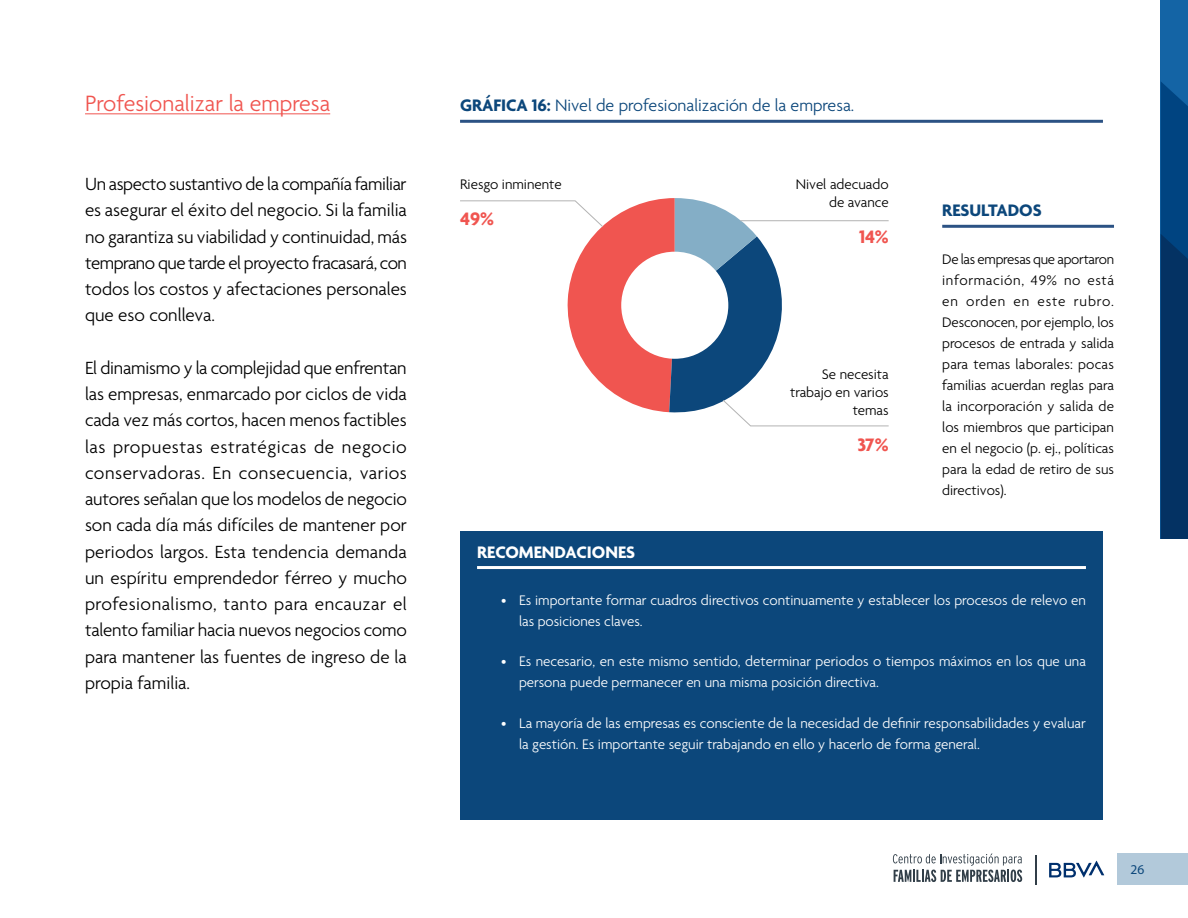
<style>
.page{position:relative;width:1188px;height:918px;background:#fff}
.page>*{position:absolute;margin:0;border:0;box-sizing:border-box;transform-origin:0 0}
.Subtítulo{font:300 24px "Agenda";color:#f05550}
.Gráfica_números{font:700 19.5px "Agenda";color:#f05550}
.Texto{font:300 19.05px/26.2px "Agenda";color:#000;text-align:justify}
.Gráfica_Título_Núm{font:300 18px "Agenda";color:#0c477b}
.Gráfica_Título_Blanc{font:700 18px "Agenda";color:#fff}
.Gráfica_Título_Núm-2{font:700 18px "Agenda";color:#0c477b}
.t1{font:300 15px/21px "Agenda";color:#fff}
.Gráfica_texto_2_dime{font:300 15px/21px "Agenda";color:#000;text-align:justify}
.Gráfica_texto{font:300 15px/18px "Agenda";color:#000;text-align:right}
.t2{font:13.5px "Myriad Pro";color:#0c477b}
.s1{font-weight:700}
</style>
<div class="page">
<svg style="left:893px;top:854px;width:129px;height:28px"></svg>
<hr style="left:1035px;top:855px;width:2px;height:30px;background:#313e48">
<svg style="left:1049px;top:861px;width:55px;height:16px"></svg>
<div style="left:1118px;top:854px;width:70px;height:31px;background:#b2c9da"></div>
<div style="left:1161px;top:0;width:27px;height:539px;background:#1464a5"></div>
<svg style="left:1161px;top:82px;width:27px;height:457px;background:#03396e"></svg>
<hr style="left:85px;top:113px;width:245px;height:1px;background:#f05550">
<hr style="left:460px;top:120px;width:643px;height:3px;background:#2b5284">
<hr style="left:942px;top:225px;width:172px;height:3px;background:#2b5284">
<div style="left:460px;top:531px;width:643px;height:289px;background:#0c477b"></div>
<hr style="left:477px;top:566px;width:609px;height:3px;background:#fff">
<svg style="left:460px;top:198px;width:429px;height:229px"></svg>
<hr style="left:740px;top:220px;width:149px;height:1px;background:#b3b3b3">
<p class="Subtítulo" style="left:85px;top:91px;width:247px">Profesionalizar la empresa</p>
<p class="Texto" style="left:85px;top:172px;width:323px">Un aspecto sustantivo de la compañía familiar es asegurar el éxito del negocio. Si la familia no garantiza su viabilidad y continuidad, más temprano que tarde el proyecto fracasará, con todos los costos y afectaciones personales que eso conlleva.</p>
<p class="Texto" style="left:85px;top:356px;width:323px">El dinamismo y la complejidad que enfrentan las empresas, enmarcado por ciclos de vida cada vez más cortos, hacen menos factibles las propuestas estratégicas de negocio conservadoras. En consecuencia, varios autores señalan que los modelos de negocio son cada día más difíciles de mantener por periodos largos. Esta tendencia demanda un espíritu emprendedor férreo y mucho profesionalismo, tanto para encauzar el talento familiar hacia nuevos negocios como para mantener las fuentes de ingreso de la propia familia.</p>
<p class="Gráfica_Título_Núm" style="left:460px;top:96px;width:396px"><span class="s1">GRÁFICA 16:</span> Nivel de profesionalización de la empresa.</p>
<p class="Gráfica_texto" style="left:460px;top:176px;width:103px">Riesgo inminente</p>
<p class="Gráfica_números" style="left:460px;top:209px;width:35px">49%</p>
<p class="Gráfica_texto" style="left:796px;top:176px;width:94px">Nivel adecuado</p>
<p class="Gráfica_texto" style="left:829px;top:194px;width:61px">de avance</p>
<p class="Gráfica_números" style="left:859px;top:227px;width:31px">14%</p>
<p class="Gráfica_texto" style="left:790px;top:366px;width:100px">Se necesita trabajo en varios temas</p>
<p class="Gráfica_números" style="left:857px;top:434px;width:33px">37%</p>
<p class="Gráfica_Título_Núm-2" style="left:942px;top:201px;width:101px">RESULTADOS</p>
<p class="Gráfica_texto_2_dime" style="left:942px;top:249px;width:173px">De las empresas que aportaron información, 49% no está en orden en este rubro.<br>Desconocen, por ejemplo, los procesos de entrada y salida para temas laborales: pocas familias acuerdan reglas para la incorporación y salida de los miembros que participan en el negocio (p. ej., políticas para la edad de retiro de sus directivos).</p>
<p class="Gráfica_Título_Blanc" style="left:477px;top:542px;width:160px">RECOMENDACIONES</p>
<p class="t1" style="left:519px;top:590px;width:568px;text-indent:-18px">• Es importante formar cuadros directivos continuamente y establecer los procesos de relevo en las posiciones claves.</p>
<p class="t1" style="left:519px;top:652px;width:568px;text-indent:-18px">• Es necesario, en este mismo sentido, determinar periodos o tiempos máximos en los que una persona puede permanecer en una misma posición directiva.</p>
<p class="t1" style="left:519px;top:713px;width:568px;text-indent:-18px">• La mayoría de las empresas es consciente de la necesidad de definir responsabilidades y evaluar la gestión. Es importante seguir trabajando en ello y hacerlo de forma general.</p>
<p class="t2" style="left:1131px;top:861px;width:15px">26</p>
</div>
